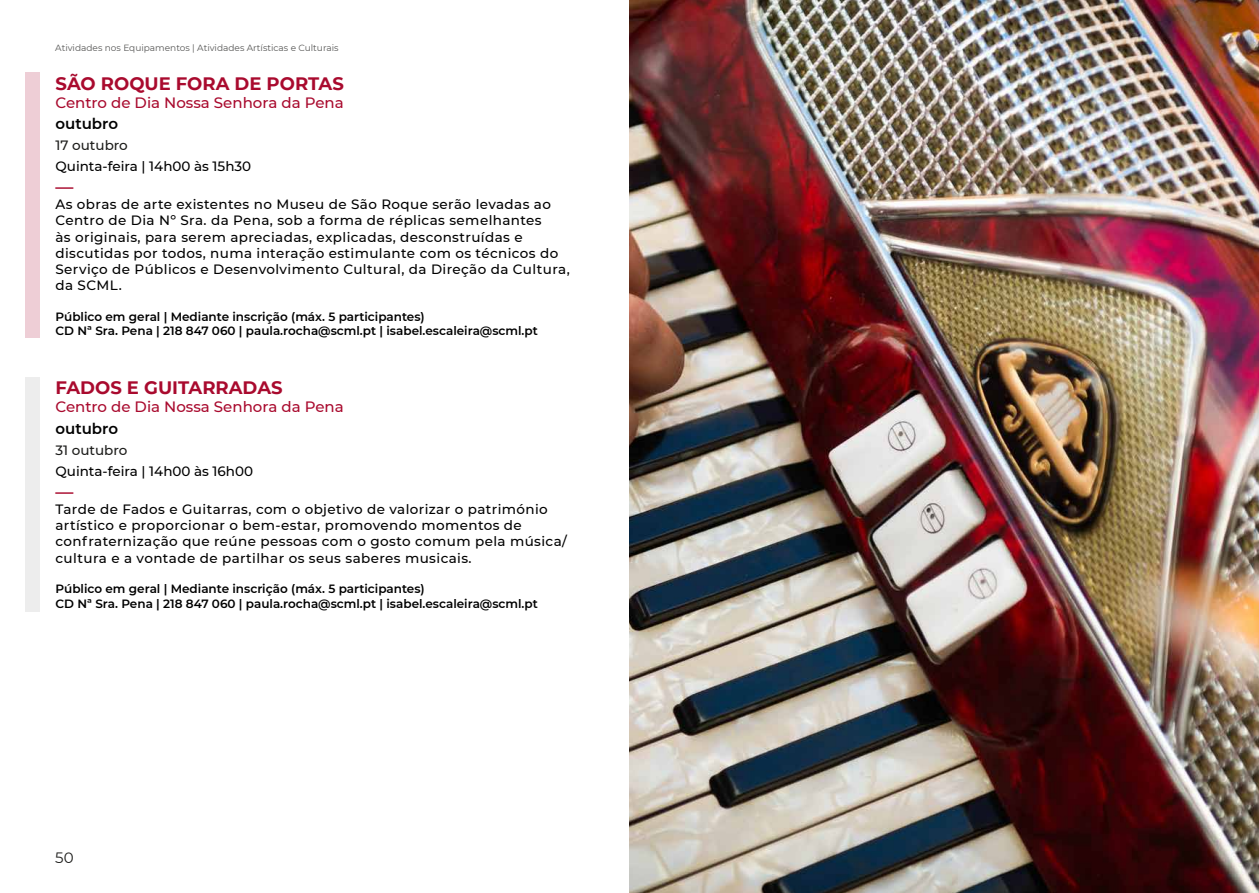
<style>
.page{position:relative;width:1259px;height:893px;background:#fff}
.page>*{position:absolute;margin:0;border:0;box-sizing:border-box;transform-origin:0 0}
.t1{font:700 18px "Montserrat";color:#a90a2e}
.t2{font:600 18px "Montserrat";color:#a90a2e}
.t3{font:500 15px "Montserrat";color:#a90a2e}
.t4{font:600 15px "Montserrat";color:#000}
.t5{font:15px "Montserrat";color:#1d1d1b}
.t6{font:500 13.5px/16.2px "Montserrat";letter-spacing:.03em;color:#000}
.t7{font:500 13.5px "Montserrat";color:#000}
.t8{font:500 13.5px "Montserrat";color:#1d1d1b}
.t9{font:600 12px/14.4px "Montserrat";color:#000}
.t10{font:9px "Montserrat";color:#575756}
</style>
<div class="page">
<div style="left:26px;top:72px;width:14px;height:266px;background:#eeced6"></div>
<div style="left:26px;top:377px;width:14px;height:235px;background:#ededed"></div>
<img style="left:629px;top:0;width:630px;height:893px">
<p class="t10" style="left:55px;top:42px;width:285px">Atividades nos Equipamentos | Atividades Artísticas e Culturais</p>
<h1 class="t1" style="left:55px;top:70px;width:290px">SÃO ROQUE FORA DE PORTAS</h1>
<p class="t3" style="left:55px;top:92px;width:290px">Centro de Dia Nossa Senhora da Pena</p>
<p class="t4" style="left:55px;top:113px;width:64px">outubro</p>
<p class="t8" style="left:55px;top:136px;width:74px">17 outubro</p>
<p class="t7" style="left:55px;top:157px;width:197px">Quinta-feira | 14h00 às 15h30</p>
<h1 class="t2" style="left:55px;top:174px;width:19px">―</h1>
<p class="t6" style="left:55px;top:196px;width:516px">As obras de arte existentes no Museu de São Roque serão levadas ao Centro de Dia Nº Sra. da Pena, sob a forma de réplicas semelhantes<br>às originais, para serem apreciadas, explicadas, desconstruídas e discutidas por todos, numa interação estimulante com os técnicos do Serviço de Públicos e Desenvolvimento Cultural, da Direção da Cultura, da SCML.</p>
<p class="t9" style="left:55px;top:309px;width:484px">Público em geral | Mediante inscrição (máx. 5 participantes)<br>CD Nª Sra. Pena | 218 847 060 | paula.rocha@scml.pt | isabel.escaleira@scml.pt</p>
<h1 class="t1" style="left:55px;top:375px;width:229px">FADOS E GUITARRADAS</h1>
<p class="t3" style="left:55px;top:397px;width:290px">Centro de Dia Nossa Senhora da Pena</p>
<p class="t4" style="left:55px;top:418px;width:64px">outubro</p>
<p class="t8" style="left:55px;top:440px;width:73px">31 outubro</p>
<p class="t7" style="left:55px;top:462px;width:199px">Quinta-feira | 14h00 às 16h00</p>
<h1 class="t2" style="left:55px;top:479px;width:19px">―</h1>
<p class="t6" style="left:55px;top:500px;width:513px">Tarde de Fados e Guitarras, com o objetivo de valorizar o património artístico e proporcionar o bem-estar, promovendo momentos de confraternização que reúne pessoas com o gosto comum pela música/ cultura e a vontade de partilhar os seus saberes musicais.</p>
<p class="t9" style="left:55px;top:581px;width:484px">Público em geral | Mediante inscrição (máx. 5 participantes)<br>CD Nª Sra. Pena | 218 847 060 | paula.rocha@scml.pt | isabel.escaleira@scml.pt</p>
<p class="t5" style="left:55px;top:847px;width:20px">50</p>
</div>
